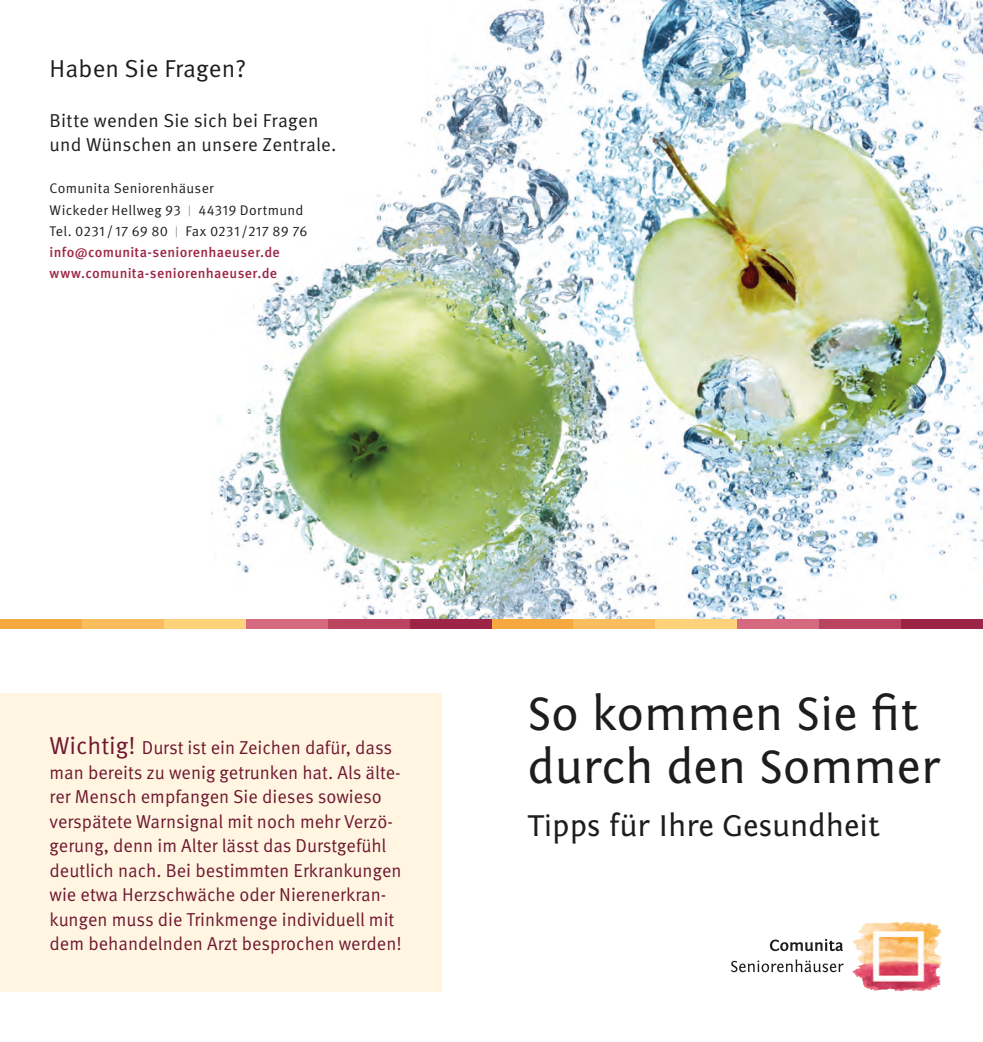
<style>
.page{position:relative;width:983px;height:1042px;background:#fff}
.page>*{position:absolute;margin:0;border:0;box-sizing:border-box;transform-origin:0 0}
.t1{font:49px/52.5px "Fontin Sans CR";color:#1d1d1b}
.t2{font:31.5px "Fontin Sans CR";color:#1d1d1b}
.t3{font:24.5px "Meta OT Norm";letter-spacing:.005em;color:#1d1d1b}
.t4{font:18.72px/24.5px "Meta OT Norm";color:#6f1830}
.t5{font:18.72px/24.5px "Meta OT Norm";letter-spacing:.01em;color:#1d1d1b}
.t6{font:14px/21px "Meta OT Norm";letter-spacing:.025em;color:#1d1d1b}
.t7{font:500 14px/21px "Meta OT";letter-spacing:.02em;color:#9e2447}
.s1{font-size:11.2px;color:#9d9d9d}
.s2{font-size:24.5px}
</style>
<div class="page">
<img style="left:212px;top:0;width:770px;height:619px">
<div style="left:0;top:693px;width:441px;height:299px;background:#fff5e1"></div>
<img style="left:842px;top:921px;width:100px;height:70px">
<svg style="left:769px;top:939px;width:73px;height:12px"></svg>
<svg style="left:731px;top:959px;width:112px;height:13px"></svg>
<div style="left:491px;top:619px;width:82px;height:10px;background:#f7a941"></div>
<div style="left:573px;top:619px;width:82px;height:10px;background:#fbbe5e"></div>
<div style="left:655px;top:619px;width:82px;height:10px;background:#fed27a"></div>
<div style="left:737px;top:619px;width:81px;height:10px;background:#d5697f"></div>
<div style="left:818px;top:619px;width:82px;height:10px;background:#ba445f"></div>
<div style="left:900px;top:619px;width:82px;height:10px;background:#9e2447"></div>
<div style="left:0;top:619px;width:82px;height:10px;background:#f7a941"></div>
<div style="left:82px;top:619px;width:82px;height:10px;background:#fbbe5e"></div>
<div style="left:164px;top:619px;width:82px;height:10px;background:#fed27a"></div>
<div style="left:246px;top:619px;width:81px;height:10px;background:#d5697f"></div>
<div style="left:327px;top:619px;width:82px;height:10px;background:#ba445f"></div>
<div style="left:409px;top:619px;width:82px;height:10px;background:#9e2447"></div>
<h3 class="t3" style="left:50px;top:54px;width:198px">Haben Sie Fragen?</h3>
<p class="t5" style="left:50px;top:108px;width:288px">Bitte wenden Sie sich bei Fragen und Wünschen an unsere Zentrale.</p>
<p class="t6" style="left:50px;top:178px;width:259px">Comunita Seniorenhäuser<br>Wickeder Hellweg 93 <span class="s1">|</span> 44319 Dortmund<br>Tel. 0231 / 17 69 80 <span class="s1">|</span> Fax 0231 /217 89 76</p>
<p class="t7" style="left:50px;top:241px;width:232px">info@comunita-seniorenhaeuser.de www.comunita-seniorenhaeuser.de</p>
<p class="t4" style="left:50px;top:735px;width:353px"><span class="s2">Wichtig!</span> Durst ist ein Zeichen dafür, dass man bereits zu wenig getrunken hat. Als älte&shy;rer Mensch empfangen Sie dieses sowieso verspätete Warnsignal mit noch mehr Verzö&shy;gerung, denn im Alter lässt das Durstgefühl deutlich nach. Bei bestimmten Erkrankungen wie etwa Herzschwäche oder Nierenerkran&shy;kungen muss die Trinkmenge individuell mit dem behandelnden Arzt besprochen werden!</p>
<h1 class="t1" style="left:528px;top:689px;width:413px">So kommen Sie fit durch den Sommer</h1>
<h2 class="t2" style="left:528px;top:808px;width:353px">Tipps für Ihre Gesundheit</h2>
</div>
